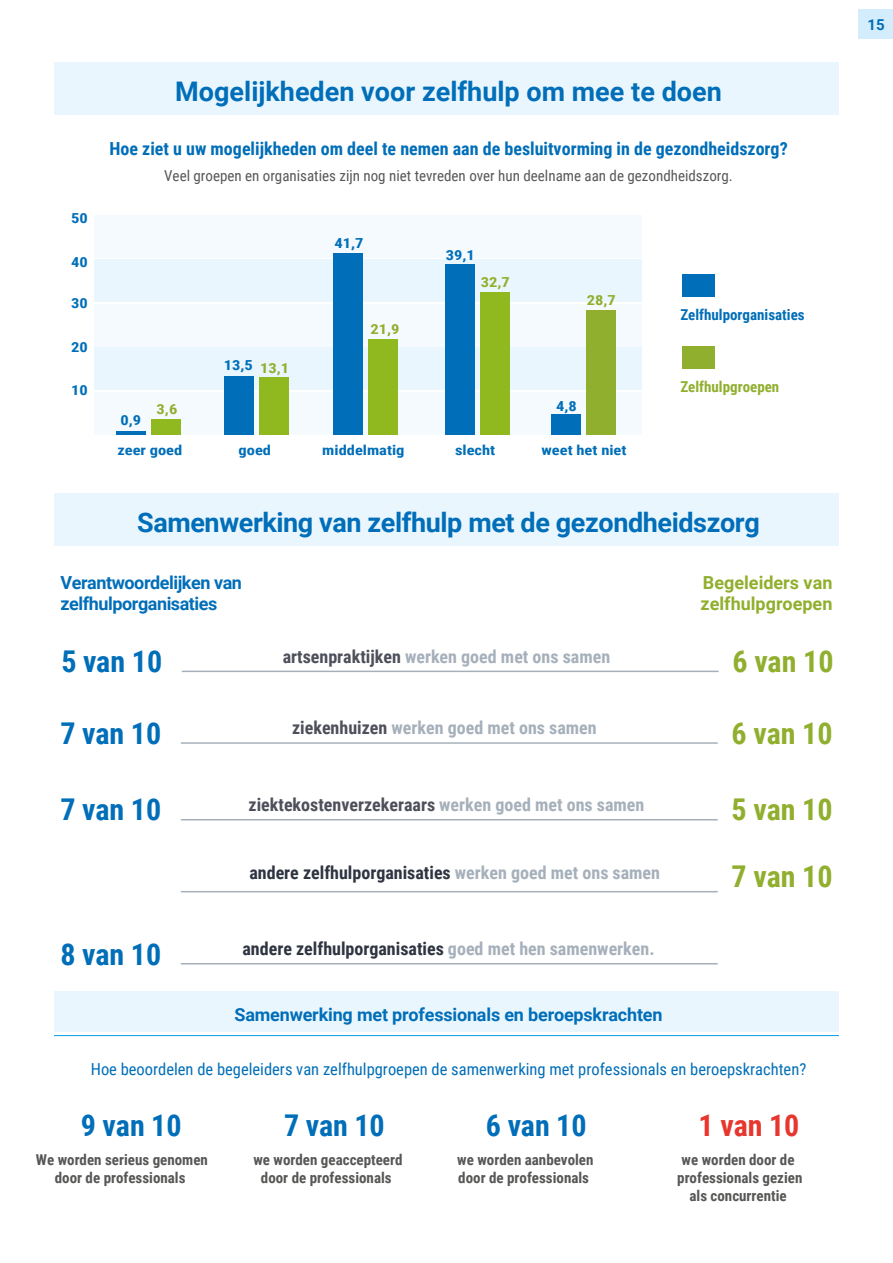
<style>
.page{position:relative;width:893px;height:1263px;background:#fff}
.page>*{position:absolute;margin:0;border:0;box-sizing:border-box;transform-origin:0 0}
.t1{font:700 30px "Roboto Condensed";color:#006eb8}
.t2{font:700 30px "Roboto Condensed";color:#91af2e}
.t3{font:700 30px "Roboto Condensed";color:#e7362d}
.t4{font:700 27px "Roboto";letter-spacing:-.015em;color:#006eb8}
.t5{font:700 18px "Roboto Condensed";color:#2e3440}
.t6{font:700 18px/21.6px "Roboto";letter-spacing:-.01em;color:#006eb8}
.t7{font:700 18px "Roboto Condensed";color:#006eb8}
.t8{font:700 18px "Roboto Condensed";color:#a6b0bb}
.t9{font:700 18px "Roboto Condensed";color:#4d4f5a}
.t10{font:700 18px/21.6px "Roboto";color:#91af2e}
.t11{font:16.5px "Roboto Condensed";color:#006eb8}
.t12{font:700 15px/18px "Roboto Condensed";color:#575756;text-align:center}
.t13{font:15px "Roboto Condensed";color:#575756}
.t14{font:700 15px "Roboto Condensed";color:#006eb8}
.t15{font:700 15px "Roboto Condensed";color:#91af2e}
.t16{font:700 15px "Roboto";color:#006eb8}
.t17{font:700 13.8px "Roboto Condensed";color:#006eb8;scale:1.19 1}
.t18{font:700 13.8px "Roboto Condensed";color:#91af2e;scale:1.19 1}
.s1{color:#91af2e}
.s2{color:#4d4f5a}
.s3{color:#a6b0bb}
</style>
<div class="page">
<div style="left:858px;top:10px;width:35px;height:29px;background:#d4edfc"></div>
<div style="left:54px;top:493px;width:785px;height:52px;background:#eaf6fe"></div>
<div style="left:95px;top:216px;width:547px;height:42px;background:#f4fafe"></div>
<div style="left:95px;top:259px;width:547px;height:43px;background:#eaf6fe"></div>
<div style="left:95px;top:304px;width:547px;height:42px;background:#f4fafe"></div>
<div style="left:95px;top:348px;width:547px;height:42px;background:#eaf6fe"></div>
<div style="left:95px;top:392px;width:547px;height:42px;background:#f4fafe"></div>
<hr style="left:117px;top:431px;width:29px;height:3px;background:#006eb8">
<div style="left:152px;top:419px;width:29px;height:15px;background:#8fb91e"></div>
<div style="left:225px;top:376px;width:29px;height:58px;background:#006eb8"></div>
<div style="left:260px;top:377px;width:29px;height:57px;background:#8fb91e"></div>
<div style="left:682px;top:274px;width:32px;height:23px;background:#006eb8"></div>
<div style="left:334px;top:253px;width:29px;height:181px;background:#006eb8"></div>
<div style="left:368px;top:339px;width:30px;height:95px;background:#8fb91e"></div>
<div style="left:445px;top:264px;width:30px;height:170px;background:#006eb8"></div>
<div style="left:480px;top:292px;width:30px;height:142px;background:#8fb91e"></div>
<div style="left:551px;top:414px;width:30px;height:20px;background:#006eb8"></div>
<div style="left:586px;top:310px;width:30px;height:124px;background:#91af2e"></div>
<hr style="left:182px;top:671px;width:537px;height:1px;background:#a6b0bb">
<hr style="left:181px;top:742px;width:537px;height:2px;background:#a6b0bb">
<hr style="left:181px;top:819px;width:537px;height:1px;background:#a6b0bb">
<div style="left:54px;top:991px;width:785px;height:40px;background:#eaf6fe"></div>
<hr style="left:54px;top:1035px;width:785px;height:1px;background:#009fe3">
<hr style="left:181px;top:891px;width:537px;height:1px;background:#a6b0bb">
<div style="left:54px;top:62px;width:785px;height:52px;background:#eaf6fe"></div>
<div style="left:682px;top:346px;width:32px;height:23px;background:#91af2e"></div>
<hr style="left:181px;top:963px;width:537px;height:1px;background:#a6b0bb">
<h2 class="t4" style="left:175px;top:73px;width:548px">Mogelijkheden voor zelfhulp om mee te doen</h2>
<p class="t17" style="left:71px;top:209px;width:16px">50</p>
<p class="t17" style="left:71px;top:252px;width:16px">40</p>
<p class="t17" style="left:71px;top:294px;width:16px">30</p>
<p class="t17" style="left:71px;top:337px;width:16px">20</p>
<p class="t17" style="left:71px;top:381px;width:16px">10</p>
<p class="t7" style="left:109px;top:136px;width:680px">Hoe ziet u uw mogelijkheden om deel te nemen aan de besluitvorming in de gezondheidszorg?</p>
<p class="t13" style="left:164px;top:165px;width:570px">Veel groepen en organisaties zijn nog niet tevreden over hun deelname aan de gezondheidszorg.</p>
<p class="t17" style="left:120px;top:411px;width:19px">0,9</p>
<p class="t18" style="left:157px;top:400px;width:19px">3,6</p>
<p class="t17" style="left:224px;top:356px;width:56px">13,5 <span class="s1">13,1</span></p>
<p class="t17" style="left:117px;top:441px;width:56px">zeer goed</p>
<p class="t17" style="left:239px;top:441px;width:29px">goed</p>
<p class="t17" style="left:335px;top:234px;width:26px">41,7</p>
<p class="t18" style="left:370px;top:319px;width:26px">21,9</p>
<p class="t17" style="left:446px;top:245px;width:26px">39,1</p>
<p class="t18" style="left:481px;top:273px;width:26px">32,7</p>
<p class="t18" style="left:587px;top:290px;width:26px">28,7</p>
<p class="t17" style="left:556px;top:396px;width:19px">4,8</p>
<p class="t17" style="left:322px;top:441px;width:71px">middelmatig</p>
<p class="t17" style="left:455px;top:441px;width:35px">slecht</p>
<p class="t17" style="left:541px;top:441px;width:73px">weet het niet</p>
<p class="t14" style="left:680px;top:305px;width:126px">Zelfhulporganisaties</p>
<p class="t15" style="left:680px;top:377px;width:100px">Zelfhulpgroepen</p>
<h2 class="t4" style="left:137px;top:504px;width:624px">Samenwerking van zelfhulp met de gezondheidszorg</h2>
<p class="t6" style="left:61px;top:571px;width:183px">Verantwoordelijken van zelfhulporganisaties</p>
<p class="t10" style="left:700px;top:571px;width:133px">Begeleiders van zelfhulpgroepen</p>
<p class="t8" style="left:283px;top:644px;width:329px"><span class="s2">artsenpraktijken</span> werken goed met ons samen</p>
<h1 class="t1" style="left:62px;top:640px;width:102px">5 van 10</h1>
<h1 class="t2" style="left:732px;top:640px;width:103px">6 van 10</h1>
<p class="t8" style="left:292px;top:715px;width:306px"><span class="s2">ziekenhuizen</span> werken goed met ons samen</p>
<h1 class="t1" style="left:61px;top:712px;width:102px">7 van 10</h1>
<h1 class="t2" style="left:732px;top:712px;width:103px">6 van 10</h1>
<p class="t9" style="left:249px;top:792px;width:397px">ziektekostenverzekeraars <span class="s3">werken goed met ons samen</span></p>
<h1 class="t1" style="left:61px;top:789px;width:102px">7 van 10</h1>
<h1 class="t2" style="left:732px;top:789px;width:103px">5 van 10</h1>
<h1 class="t1" style="left:61px;top:933px;width:102px">8 van 10</h1>
<p class="t5" style="left:249px;top:860px;width:412px">andere zelfhulporganisaties <span class="s3">werken goed met ons samen</span></p>
<h1 class="t2" style="left:732px;top:855px;width:103px">7 van 10</h1>
<p class="t5" style="left:242px;top:936px;width:414px">andere zelfhulporganisaties <span class="s3">goed met hen samenwerken.</span></p>
<p class="t6" style="left:234px;top:1003px;width:430px">Samenwerking met professionals en beroepskrachten</p>
<p class="t11" style="left:91px;top:1058px;width:717px">Hoe beoordelen de begeleiders van zelfhulpgroepen de samenwerking met professionals en beroepskrachten?</p>
<h1 class="t1" style="left:81px;top:1104px;width:102px">9 van 10</h1>
<p class="t12" style="left:36px;top:1150px;width:174px">We worden serieus genomen door de professionals</p>
<h1 class="t1" style="left:284px;top:1104px;width:102px">7 van 10</h1>
<p class="t12" style="left:253px;top:1150px;width:151px">we worden geaccepteerd door de professionals</p>
<h1 class="t1" style="left:486px;top:1104px;width:102px">6 van 10</h1>
<p class="t12" style="left:457px;top:1150px;width:138px;text-align:left">we worden aanbevolen door de professionals</p>
<h1 class="t3" style="left:699px;top:1104px;width:102px">1 van 10</h1>
<p class="t12" style="left:677px;top:1150px;width:127px">we worden door de professionals gezien als concurrentie</p>
<p class="t16" style="left:867px;top:14px;width:19px">15</p>
</div>
